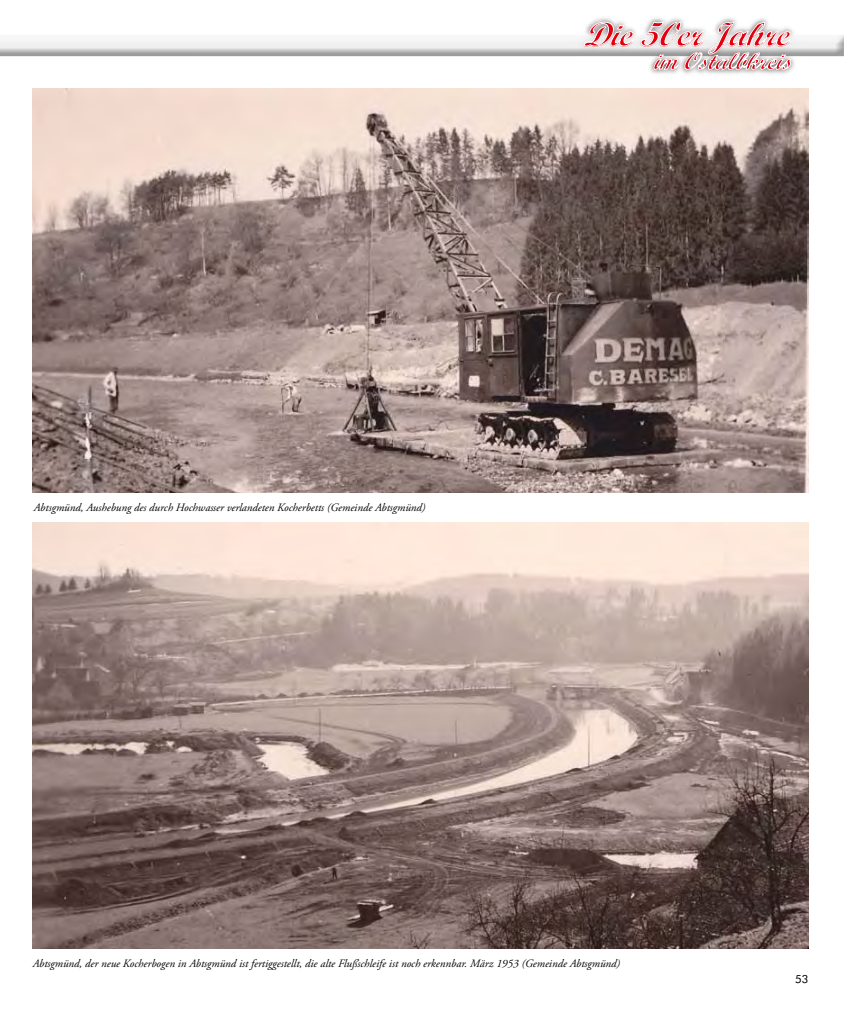
<style>
.page{position:relative;width:851px;height:1010px;background:#fff}
.page>*{position:absolute;margin:0;border:0;box-sizing:border-box;transform-origin:0 0}
.t1{font:italic 33.62px "Script MT Bold";color:#e3000f}
.t2{font:italic 23.5px "Script MT Bold";color:#e3000f;scale:1.04 1}
.t3{font:italic 11.25px "Adobe Garamond Pro";color:#000}
.t4{font:11.25px "Futura BT";color:#000}
</style>
<div class="page">
<img style="left:591px;top:18px;width:200px;height:56px">
<svg style="left:0;top:22px;width:843px;height:48px"></svg>
<img style="left:33px;top:89px;width:775px;height:404px">
<img style="left:33px;top:523px;width:775px;height:425px">
<h1 class="t1" style="left:583px;top:14px;width:217px">Die50erJahre</h1>
<h2 class="t2" style="left:653px;top:47px;width:142px">im Ostalbkreis</h2>
<p class="t3" style="left:34px;top:501px;width:393px">Abtsgmünd, Aushebung des durch Hochwasser verlandeten Kocherbetts (Gemeinde Abtsgmünd)</p>
<p class="t3" style="left:33px;top:957px;width:588px">Abtsgmünd, der neue Kocherbogen in Abtsgmünd ist fertiggestellt, die alte Flußschleife ist noch erkennbar. März 1953 (Gemeinde Abtsgmünd)</p>
<p class="t4" style="left:795px;top:972px;width:15px">53</p>
</div>
